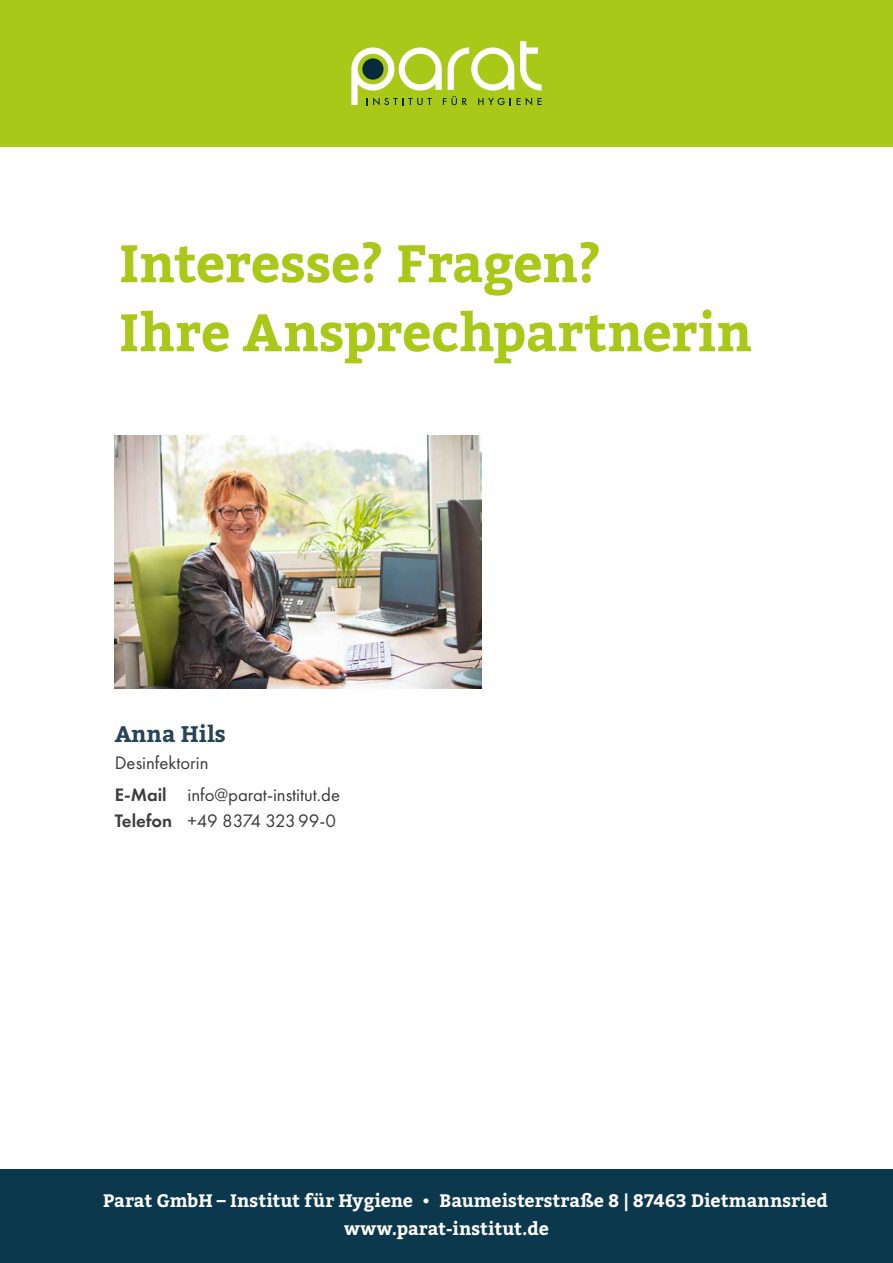
<style>
.page{position:relative;width:893px;height:1263px;background:#fff}
.page>*{position:absolute;margin:0;border:0;box-sizing:border-box;transform-origin:0 0}
.t1{font:700 52.5px/69px "Bitter";letter-spacing:-.005em;color:#aac817}
.t2{font:700 22.5px "Bitter";color:#264358}
.t3{font:18.75px/32.2px "Futura PT";color:#3c3c3b}
.t4{font:18.75px "Futura PT";letter-spacing:-.03em;color:#3c3c3b}
.t5{font:700 18px/27.2px "Bitter";color:#fff}
.s1{font-weight:600}
.s2{font-family:"Futura PT";font-weight:600}
</style>
<div class="page">
<img style="left:115px;top:436px;width:367px;height:253px">
<div style="left:0;top:1169px;width:893px;height:94px;background:#0b384d"></div>
<div style="left:0;top:0;width:893px;height:147px;background:#aac817"></div>
<svg style="left:351px;top:41px;width:191px;height:64px"></svg>
<h1 class="t1" style="left:119px;top:231px;width:635px">Interesse? Fragen?<br>Ihre Ansprechpartnerin</h1>
<p class="t2" style="left:115px;top:720px;width:113px">Anna Hils</p>
<p class="t3" style="left:115px;top:746px;width:227px">Desinfektorin<br><span class="s1">E-Mail</span> info@parat-institut.de</p>
<p class="t4" style="left:115px;top:810px;width:223px"><span class="s1">Telefon</span> +49 8374 32399-0</p>
<p class="t5" style="left:344px;top:1188px;width:485px;text-indent:-241px">Parat GmbH – Institut für Hygiene <span class="s2">•</span> Baumeisterstraße 8 | 87463 Dietmannsried www.parat-institut.de</p>
</div>
